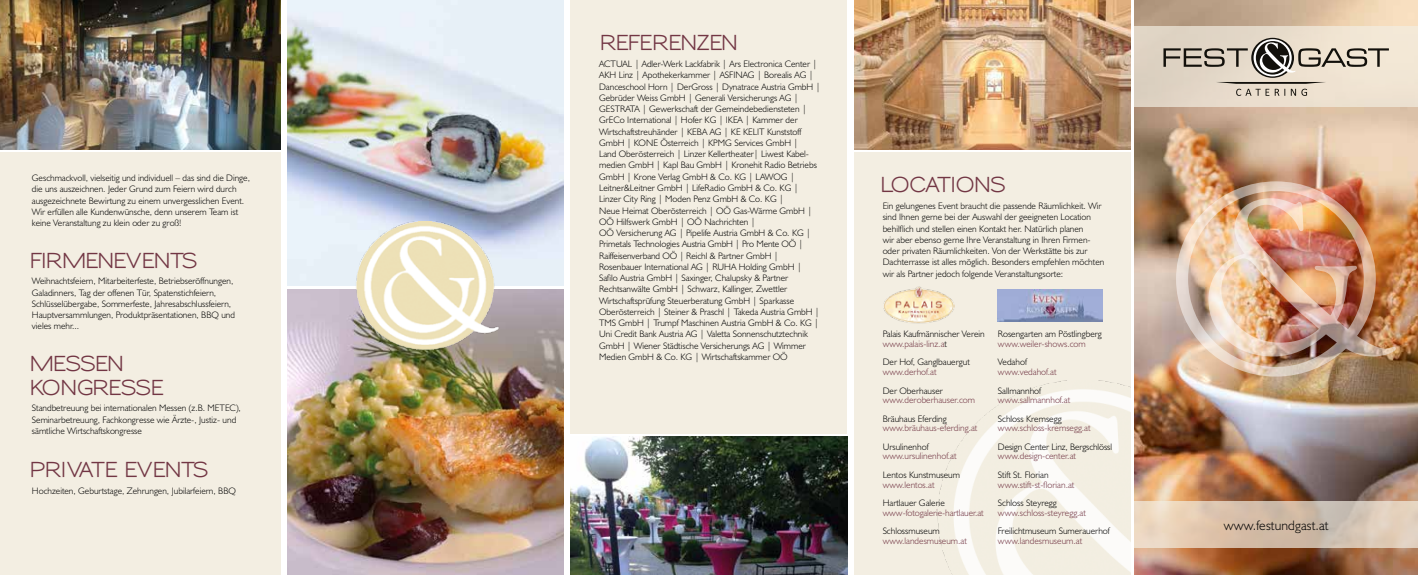
<style>
.page{position:relative;width:1418px;height:575px;background:#fff}
.page>*{position:absolute;margin:0;border:0;box-sizing:border-box;transform-origin:0 0}
.t1{font:700 20px/24px "Sansumi";letter-spacing:-.07em;color:#723644}
.t2{font:700 20px "Sansumi";letter-spacing:-.1em;color:#723644}
.t3{font:300 13.75px "Humanist 521 BT";letter-spacing:.01em;color:#000}
.t4{font:300 9.38px/11.2px "Humanist 521 BT";color:#000}
.t5{font:300 9.38px "Humanist 521 BT";color:#723644}
.s1{color:#723644}
</style>
<div class="page">
<img style="left:287px;top:289px;width:276px;height:285px">
<img style="left:1134px;top:0;width:283px;height:574px">
<div style="left:1134px;top:27px;width:283px;height:80px;background:#e8dccc"></div>
<svg style="left:1134px;top:501px;width:283px;height:46px;background:#dac5b2"></svg>
<svg style="left:1163px;top:48px;width:84px;height:19px"></svg>
<svg style="left:1251px;top:38px;width:42px;height:40px"></svg>
<svg style="left:1253px;top:39px;width:38px;height:37px"></svg>
<svg style="left:1255px;top:41px;width:34px;height:33px"></svg>
<svg style="left:1216px;top:82px;width:109px;height:14px"></svg>
<svg style="left:1259px;top:42px;width:129px;height:31px"></svg>
<div style="left:0;top:152px;width:280px;height:422px;background:#f3eee2"></div>
<img style="left:0;top:0;width:280px;height:149px">
<div style="left:854px;top:152px;width:276px;height:422px;background:#f3eee2"></div>
<img style="left:937px;top:380px;width:193px;height:194px">
<img style="left:854px;top:0;width:276px;height:149px">
<img style="left:883px;top:286px;width:71px;height:36px">
<div style="left:570px;top:0;width:277px;height:432px;background:#f3eee2"></div>
<img style="left:1175px;top:181px;width:220px;height:195px">
<img style="left:570px;top:436px;width:277px;height:138px">
<img style="left:287px;top:0;width:276px;height:285px">
<img style="left:351px;top:221px;width:149px;height:131px">
<img style="left:997px;top:289px;width:105px;height:32px">
<p class="t4" style="left:32px;top:172px;width:220px">Geschmackvoll, vielseitig und individuell – das sind die Dinge, die uns auszeichnen. Jeder Grund zum Feiern wird durch ausgezeichnete Bewirtung zu einem unvergesslichen Event.<br>Wir erfüllen alle Kundenwünsche, denn unserem Team ist keine Veranstaltung zu klein oder zu groß!</p>
<h1 class="t2" style="left:29px;top:249px;width:170px">FIRMENEVENTS</h1>
<p class="t4" style="left:32px;top:275px;width:205px">Weihnachtsfeiern, Mitarbeiterfeste, Betriebseröffnungen, Galadinners, Tag der offenen Tür, Spatenstichfeiern, Schlüsselübergabe, Sommerfeste, Jahresabschlussfeiern, Hauptversammlungen, Produktpräsentationen, BBQ und vieles mehr...</p>
<h1 class="t1" style="left:29px;top:352px;width:137px">MESSEN<br>KONGRESSE</h1>
<p class="t4" style="left:32px;top:402px;width:210px">Standbetreuung bei internationalen Messen (z.B. METEC),<br>Seminarbetreuung, Fachkongresse wie Ärzte-, Justiz- und sämtliche Wirtschaftskongresse</p>
<h1 class="t1" style="left:29px;top:458px;width:181px">PRIVATE EVENTS</h1>
<p class="t4" style="left:32px;top:484px;width:205px">Hochzeiten, Geburtstage, Zehrungen, Jubilarfeiern, BBQ</p>
<h1 class="t1" style="left:599px;top:32px;width:141px">REFERENZEN</h1>
<p class="t4" style="left:599px;top:58px;width:223px">ACTUAL | Adler-Werk Lackfabrik | Ars Electronica Center | AKH Linz | Apothekerkammer | ASFINAG | Borealis AG | Danceschool Horn | DerGross | Dynatrace Austria GmbH | Gebrüder Weiss GmbH | Generali Versicherungs AG | GESTRATA | Gewerkschaft der Gemeindebediensteten | GrECo International | Hofer KG | IKEA | Kammer der Wirtschaftstreuhänder | KEBA AG | KE KELIT Kunststoff GmbH | KONE Österreich | KPMG Services GmbH |<br>Land Oberösterreich | Linzer Kellertheater| Liwest Kabel&shy;medien GmbH | Kapl Bau GmbH | Kronehit Radio Betriebs GmbH | Krone Verlag GmbH &amp; Co. KG | LAWOG | Leitner&amp;Leitner GmbH | LifeRadio GmbH &amp; Co. KG | Linzer City Ring | Moden Penz GmbH &amp; Co. KG |<br>Neue Heimat Oberösterreich | OÖ Gas-Wärme GmbH | OÖ Hilfswerk GmbH | OÖ Nachrichten |<br>OÖ Versicherung AG | Pipelife Austria GmbH &amp; Co. KG | Primetals Technologies Austria GmbH | Pro Mente OÖ | Raiffeisenverband OÖ | Reichl &amp; Partner GmbH | Rosenbauer International AG | RUHA Holding GmbH | Safilo Austria GmbH | Saxinger, Chalupsky &amp; Partner Rechtsanwälte GmbH | Schwarz, Kallinger, Zwettler Wirtschaftsprüfung Steuerberatung GmbH | Sparkasse Oberösterreich | Steiner &amp; Praschl | Takeda Austria GmbH | TMS GmbH | Trumpf Maschinen Austria GmbH &amp; Co. KG | Uni Credit Bank Austria AG | Valetta Sonnenschutztechnik GmbH | Wiener Städtische Versicherungs AG | Wimmer Medien GmbH &amp; Co. KG | Wirtschaftskammer OÖ</p>
<h1 class="t1" style="left:880px;top:173px;width:127px">LOCATIONS</h1>
<p class="t4" style="left:882px;top:200px;width:223px">Ein gelungenes Event braucht die passende Räumlichkeit. Wir sind Ihnen gerne bei der Auswahl der geeigneten Location behilflich und stellen einen Kontakt her. Natürlich planen<br>wir aber ebenso gerne Ihre Veranstaltung in Ihren Firmen&shy;oder privaten Räumlichkeiten. Von der Werkstätte bis zur Dachterrasse ist alles möglich. Besonders empfehlen möchten wir als Partner jedoch folgende Veranstaltungsorte:</p>
<p class="t4" style="left:882px;top:329px;width:104px;line-height:9.4px">Palais Kaufmännischer Verein <span class="s1">www.palais-linz.a</span>t</p>
<p class="t4" style="left:882px;top:356px;width:89px">Der Hof, Ganglbauergut</p>
<p class="t5" style="left:882px;top:365px;width:55px">www.derhof.at</p>
<p class="t4" style="left:882px;top:384px;width:62px">Der Oberhauser</p>
<p class="t5" style="left:882px;top:393px;width:94px">www.deroberhauser.com</p>
<p class="t4" style="left:882px;top:412px;width:66px">Bräuhaus Eferding</p>
<p class="t5" style="left:882px;top:421px;width:96px">www.bräuhaus-eferding.at</p>
<p class="t4" style="left:882px;top:440px;width:47px">Ursulinenhof</p>
<p class="t5" style="left:882px;top:450px;width:75px">www.ursulinenhof.at</p>
<p class="t4" style="left:882px;top:468px;width:79px">Lentos Kunstmuseum</p>
<p class="t5" style="left:882px;top:478px;width:53px">www.lentos.at</p>
<p class="t4" style="left:882px;top:496px;width:64px">Hartlauer Galerie</p>
<p class="t5" style="left:882px;top:506px;width:102px">www-fotogalerie-hartlauer.at</p>
<p class="t4" style="left:882px;top:525px;width:59px">Schlossmuseum</p>
<p class="t5" style="left:882px;top:534px;width:86px">www.landesmuseum.at</p>
<p class="t4" style="left:997px;top:328px;width:105px">Rosengarten am Pöstlingberg</p>
<p class="t5" style="left:997px;top:337px;width:89px">www.weiler-shows.com</p>
<p class="t4" style="left:997px;top:356px;width:30px">Vedahof</p>
<p class="t5" style="left:997px;top:365px;width:60px">www.vedahof.at</p>
<p class="t4" style="left:997px;top:384px;width:45px">Sallmannhof</p>
<p class="t5" style="left:997px;top:393px;width:74px">www.sallmannhof.at</p>
<p class="t4" style="left:997px;top:412px;width:65px">Schloss Kremsegg</p>
<p class="t5" style="left:997px;top:421px;width:94px">www.schloss-kremsegg.at</p>
<p class="t4" style="left:997px;top:440px;width:116px">Design Center Linz, Bergschlössl</p>
<p class="t5" style="left:997px;top:450px;width:79px">www.design-center.at</p>
<p class="t4" style="left:997px;top:468px;width:52px">Stift St. Florian</p>
<p class="t5" style="left:997px;top:478px;width:78px">www.stift-st-florian.at</p>
<p class="t4" style="left:997px;top:496px;width:60px">Schloss Steyregg</p>
<p class="t5" style="left:997px;top:506px;width:89px">www.schloss-steyregg.at</p>
<p class="t4" style="left:997px;top:525px;width:113px">Freilichtmuseum Sumerauerhof</p>
<p class="t5" style="left:997px;top:534px;width:86px">www.landesmuseum.at</p>
<h2 class="t3" style="left:1223px;top:516px;width:106px">www.festundgast.at</h2>
</div>
